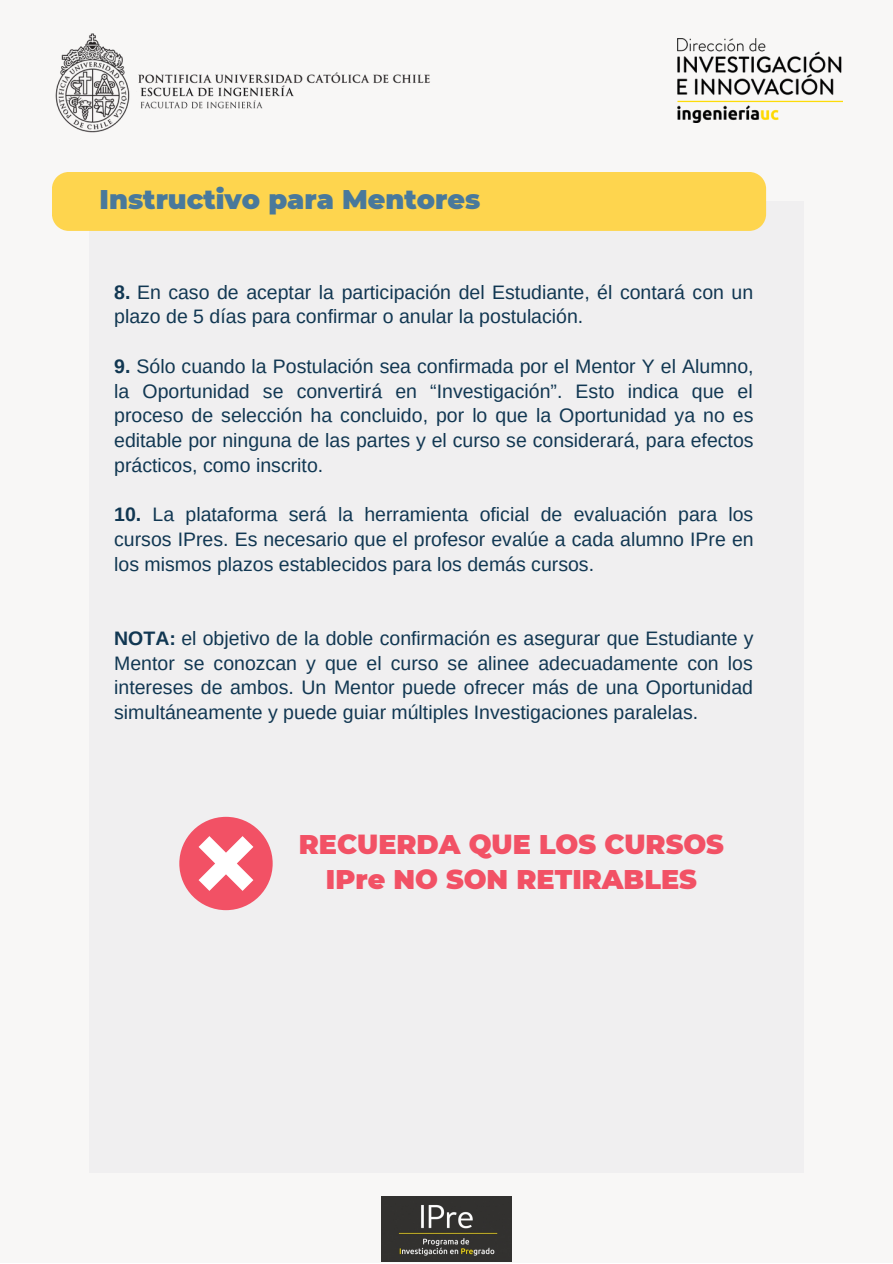
<style>
.page{position:relative;width:893px;height:1264px;background:#fff}
.page>*{position:absolute;margin:0;border:0;box-sizing:border-box;transform-origin:0 0}
.t1{font:900 27px/34.8px "Montserrat";color:#f25165;text-align:center}
.t2{font:900 27px "Montserrat";color:#49799b}
.t3{font:19.5px/24.8px "Arimo";color:#113752;text-align:justify}
.s1{font-weight:700}
</style>
<div class="page">
<div style="left:0;top:0;width:892px;height:1262px;background:#f8f7f6"></div>
<div style="left:89px;top:201px;width:714px;height:971px;background:#f0eff0"></div>
<div style="left:52px;top:172px;width:714px;height:59px;background:#fed54e"></div>
<img style="left:141px;top:100px;width:122px;height:9px">
<img style="left:138px;top:72px;width:292px;height:25px">
<img style="left:55px;top:33px;width:75px;height:100px">
<img style="left:677px;top:39px;width:165px;height:83px">
<img style="left:381px;top:1196px;width:130px;height:65px">
<div style="left:179px;top:816px;width:93px;height:94px;background:#f25165;border-radius:50%"></div>
<svg style="left:198px;top:836px;width:55px;height:54px"></svg>
<h1 class="t2" style="left:100px;top:183px;width:382px">Instructivo para Mentores</h1>
<p class="t3" style="left:114px;top:279px;width:640px"><span class="s1">8.</span> En caso de aceptar la participación del Estudiante, él contará con un plazo de 5 días para confirmar o anular la postulación.</p>
<p class="t3" style="left:114px;top:353px;width:641px"><span class="s1">9.</span> Sólo cuando la Postulación sea confirmada por el Mentor Y el Alumno, la Oportunidad se convertirá en “Investigación”. Esto indica que el proceso de selección ha concluido, por lo que la Oportunidad ya no es editable por ninguna de las partes y el curso se considerará, para efectos prácticos, como inscrito.</p>
<p class="t3" style="left:114px;top:502px;width:641px"><span class="s1">10.</span> La plataforma será la herramienta oficial de evaluación para los cursos IPres. Es necesario que el profesor evalúe a cada alumno IPre en los mismos plazos establecidos para los demás cursos.</p>
<p class="t3" style="left:114px;top:625px;width:641px"><span class="s1">NOTA:</span> el objetivo de la doble confirmación es asegurar que Estudiante y Mentor se conozcan y que el curso se alinee adecuadamente con los intereses de ambos. Un Mentor puede ofrecer más de una Oportunidad simultáneamente y puede guiar múltiples Investigaciones paralelas.</p>
<h1 class="t1" style="left:299px;top:827px;width:426px">RECUERDA QUE LOS CURSOS<br>IPre NO SON RETIRABLES</h1>
</div>
